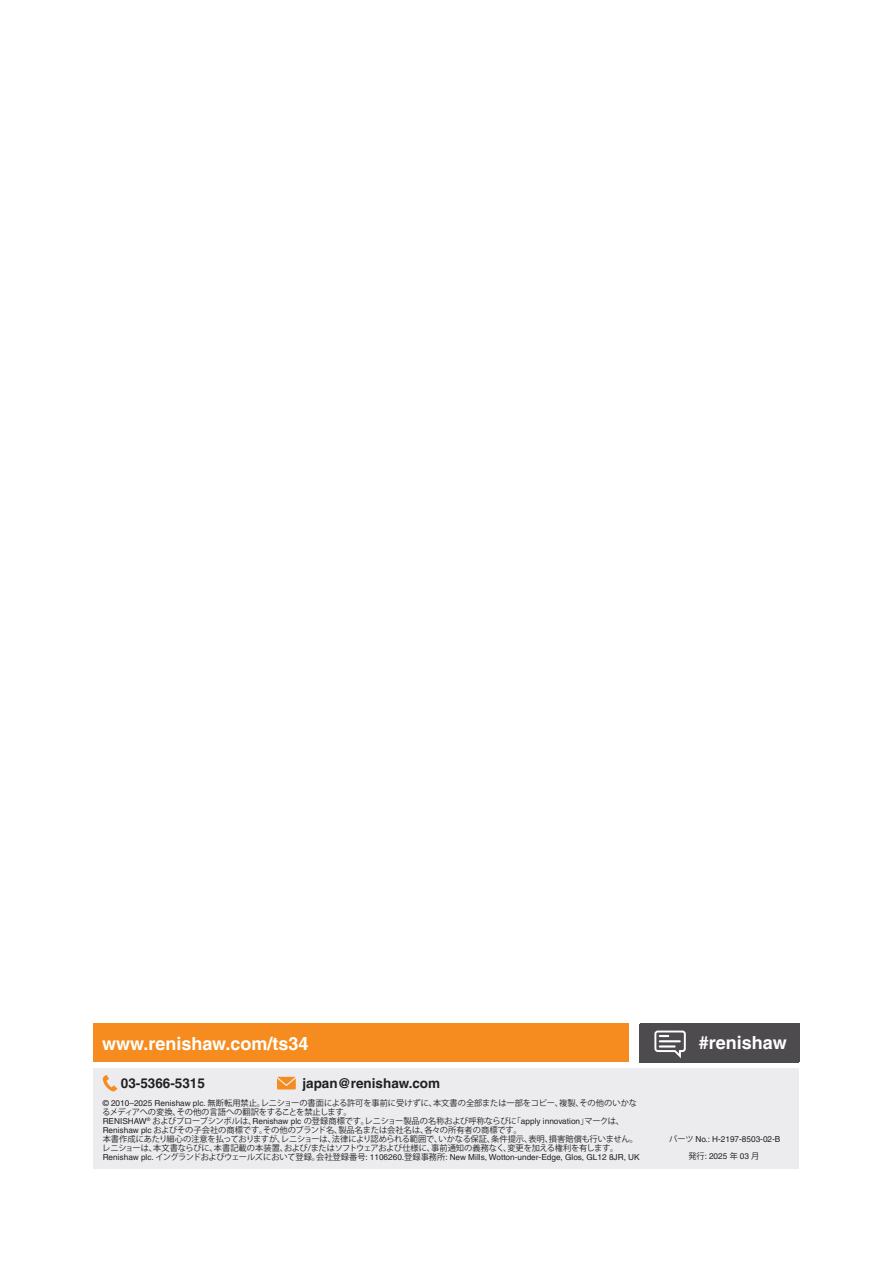
<style>
.page{position:relative;width:893px;height:1263px;background:#fff}
.page>*{position:absolute;margin:0;border:0;box-sizing:border-box;transform-origin:0 0}
.back_page_URL_white___hashtag{font:700 18px "Helvetica LT Pro";color:#fff}
.back_page_URL_white___hashtag_flush_righ{font:700 18px "Helvetica LT Pro";color:#fff}
.back_page_contact_details{font:700 13.5px "Helvetica LT Pro";color:#231f20}
.Disclaimer{font:8.25px/9px "Koz Go Std";letter-spacing:-.01em;color:#231f20}
.Disclaimer-2{font:8.25px "Helvetica LT Pro";color:#231f20}
.Part_No{font:8.25px "Helvetica LT Pro";color:#231f20}
.s1{font-family:"Helvetica LT Pro"}
.s2{font-family:"Koz Go Std"}
</style>
<div class="page">
<div style="left:94px;top:1068px;width:705px;height:101px;background:#ececee"></div>
<svg style="left:103px;top:1075px;width:14px;height:16px"></svg>
<svg style="left:277px;top:1077px;width:19px;height:12px"></svg>
<div style="left:639px;top:1024px;width:160px;height:38px;background:#4d4b4d"></div>
<svg style="left:654px;top:1030px;width:32px;height:28px"></svg>
<div style="left:94px;top:1024px;width:535px;height:38px;background:#f68c1f"></div>
<p class="back_page_URL_white___hashtag" style="left:102px;top:1033px;width:208px">www.renishaw.com/ts34</p>
<p class="back_page_contact_details" style="left:121px;top:1075px;width:86px">03-5366-5315</p>
<p class="back_page_contact_details" style="left:302px;top:1075px;width:139px">japan@renishaw.com</p>
<p class="Disclaimer" style="left:102px;top:1099px;width:536px"><span class="s1">© 2010–2025 Renishaw plc.</span> 無断転用禁止。レニショーの書面による許可を事前に受けずに、本文書の全部または一部をコピー、複製、その他のいかなるメディアへの変換、その他の言語への翻訳をすることを禁止します。</p>
<p class="Disclaimer" style="left:103px;top:1117px;width:523px"><span class="s1">RENISHAW</span><sup>®</sup> およびプローブシンボルは、<span class="s1">Renishaw plc</span> の登録商標です。レニショー製品の名称および呼称ならびに「<span class="s1">apply innovation</span>」マークは、<br><span class="s1">Renishaw plc</span> およびその子会社の商標です。その他のブランド名、製品名または会社名は、各々の所有者の商標です。</p>
<p class="Disclaimer" style="left:102px;top:1135px;width:537px">本書作成にあたり細心の注意を払っておりますが、レニショーは、法律により認められる範囲で、いかなる保証、条件提示、表明、損害賠償も行いません。レニショーは、本文書ならびに、本書記載の本装置、および/またはソフトウェアおよび仕様に、事前通知の義務なく、変更を加える権利を有します。</p>
<p class="Disclaimer-2" style="left:103px;top:1152px;width:539px">Renishaw plc. <span class="s2">イングランドおよびウェールズにおいて登録。会社登録番号</span>: 1106260.<span class="s2">登録事務所</span>: New Mills, Wotton-under-Edge, Glos, GL12 8JR, UK</p>
<p class="back_page_URL_white___hashtag_flush_righ" style="left:699px;top:1032px;width:89px">#renishaw</p>
<p class="Part_No" style="left:669px;top:1134px;width:113px"><span class="s2">パーツ</span> No.: H-2197-8503-02-B</p>
<p class="Part_No" style="left:688px;top:1151px;width:72px"><span class="s2">発行</span>: 2025 <span class="s2">年</span> 03 <span class="s2">月</span></p>
</div>
